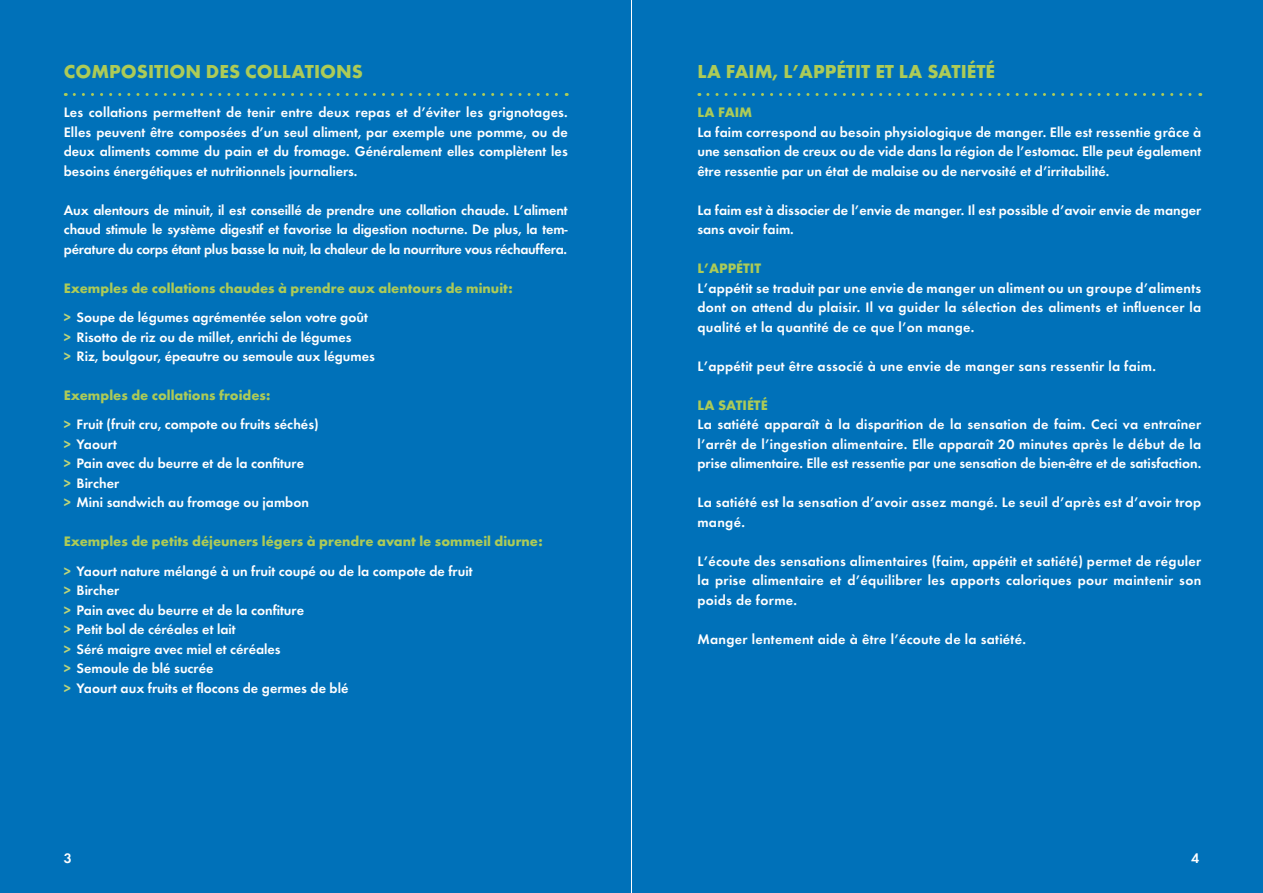
<style>
.page{position:relative;width:1263px;height:893px;background:#fff}
.page>*{position:absolute;margin:0;border:0;box-sizing:border-box;transform-origin:0 0}
.t1{font:800 19.5px "Function LH";color:#adcb57}
.t2{font:700 14.25px/19.5px "Function";color:#fff;text-align:justify}
.t3{font:700 14.25px/19.5px "Function";letter-spacing:.02em;color:#fff}
.t4{font:800 14.25px "Function LH";color:#adcb57}
.s1{color:#bdd579}
</style>
<div class="page">
<div style="left:0;top:0;width:631px;height:893px;background:#0071b9"></div>
<div style="left:631px;top:0;width:632px;height:893px;background:#0071b9"></div>
<svg style="left:74px;top:93px;width:493px;height:3px"></svg>
<svg style="left:708px;top:93px;width:493px;height:3px"></svg>
<hr style="left:631px;top:0;width:1px;height:893px;background:#fff">
<h1 class="t1" style="left:64px;top:60px;width:301px">COMPOSITION DES COLLATIONS</h1>
<p class="t2" style="left:64px;top:103px;width:505px">Les collations permettent de tenir entre deux repas et d’éviter les grignotages.<br>Elles peuvent être composées d’un seul aliment, par exemple une pomme, ou de deux aliments comme du pain et du fromage. Généralement elles complètent les besoins énergétiques et nutritionnels journaliers.</p>
<p class="t2" style="left:64px;top:200px;width:505px">Aux alentours de minuit, il est conseillé de prendre une collation chaude. L’aliment chaud stimule le système digestif et favorise la digestion nocturne. De plus, la tem&shy;pérature du corps étant plus basse la nuit, la chaleur de la nourriture vous réchauffera.</p>
<p class="t4" style="left:64px;top:280px;width:450px">Exemples de collations chaudes à prendre aux alentours de minuit:</p>
<p class="t2" style="left:64px;top:308px;width:313px;text-align:left"><span class="s1">&gt;</span> Soupe de légumes agrémentée selon votre goût <span class="s1">&gt;</span> Risotto de riz ou de millet, enrichi de légumes<br><span class="s1">&gt;</span> Riz, boulgour, épeautre ou semoule aux légumes</p>
<p class="t4" style="left:64px;top:387px;width:208px">Exemples de collations froides:</p>
<p class="t2" style="left:64px;top:415px;width:256px;text-align:left"><span class="s1">&gt;</span> Fruit (fruit cru, compote ou fruits séchés) <span class="s1">&gt;</span> Yaourt<br><span class="s1">&gt;</span> Pain avec du beurre et de la confiture<br><span class="s1">&gt;</span> Bircher<br><span class="s1">&gt;</span> Mini sandwich au fromage ou jambon</p>
<p class="t4" style="left:64px;top:533px;width:481px">Exemples de petits déjeuners légers à prendre avant le sommeil diurne:</p>
<p class="t2" style="left:64px;top:561px;width:410px;text-align:left"><span class="s1">&gt;</span> Yaourt nature mélangé à un fruit coupé ou de la compote de fruit <span class="s1">&gt;</span> Bircher<br><span class="s1">&gt;</span> Pain avec du beurre et de la confiture<br><span class="s1">&gt;</span> Petit bol de céréales et lait<br><span class="s1">&gt;</span> Séré maigre avec miel et céréales<br><span class="s1">&gt;</span> Semoule de blé sucrée<br><span class="s1">&gt;</span> Yaourt aux fruits et flocons de germes de blé</p>
<h1 class="t1" style="left:697px;top:60px;width:299px">LA FAIM, L’APPÉTIT ET LA SATIÉTÉ</h1>
<p class="t4" style="left:697px;top:104px;width:56px">LA FAIM</p>
<p class="t2" style="left:697px;top:122px;width:505px">La faim correspond au besoin physiologique de manger. Elle est ressentie grâce à une sensation de creux ou de vide dans la région de l’estomac. Elle peut également être ressentie par un état de malaise ou de nervosité et d’irritabilité.</p>
<p class="t2" style="left:697px;top:200px;width:505px">La faim est à dissocier de l’envie de manger. Il est possible d’avoir envie de manger sans avoir faim.</p>
<p class="t4" style="left:697px;top:260px;width:65px">L’APPÉTIT</p>
<p class="t2" style="left:697px;top:278px;width:505px">L’appétit se traduit par une envie de manger un aliment ou un groupe d’aliments dont on attend du plaisir. Il va guider la sélection des aliments et influencer la qualité et la quantité de ce que l’on mange.</p>
<p class="t3" style="left:697px;top:356px;width:460px">L’appétit peut être associé à une envie de manger sans ressentir la faim.</p>
<p class="t4" style="left:697px;top:397px;width:72px">LA SATIÉTÉ</p>
<p class="t2" style="left:697px;top:415px;width:505px">La satiété apparaît à la disparition de la sensation de faim. Ceci va entraîner l’arrêt de l’ingestion alimentaire. Elle apparaît 20 minutes après le début de la prise alimentaire. Elle est ressentie par une sensation de bien-être et de satisfaction.</p>
<p class="t3" style="left:697px;top:493px;width:505px">La satiété est la sensation d’avoir assez mangé. Le seuil d’après est d’avoir trop mangé.</p>
<p class="t2" style="left:697px;top:551px;width:505px">L’écoute des sensations alimentaires (faim, appétit et satiété) permet de réguler la prise alimentaire et d’équilibrer les apports caloriques pour maintenir son poids de forme.</p>
<p class="t3" style="left:697px;top:629px;width:330px">Manger lentement aide à être l’écoute de la satiété.</p>
<p class="t2" style="left:64px;top:849px;width:10px">3</p>
<p class="t2" style="left:1191px;top:849px;width:10px">4</p>
</div>
